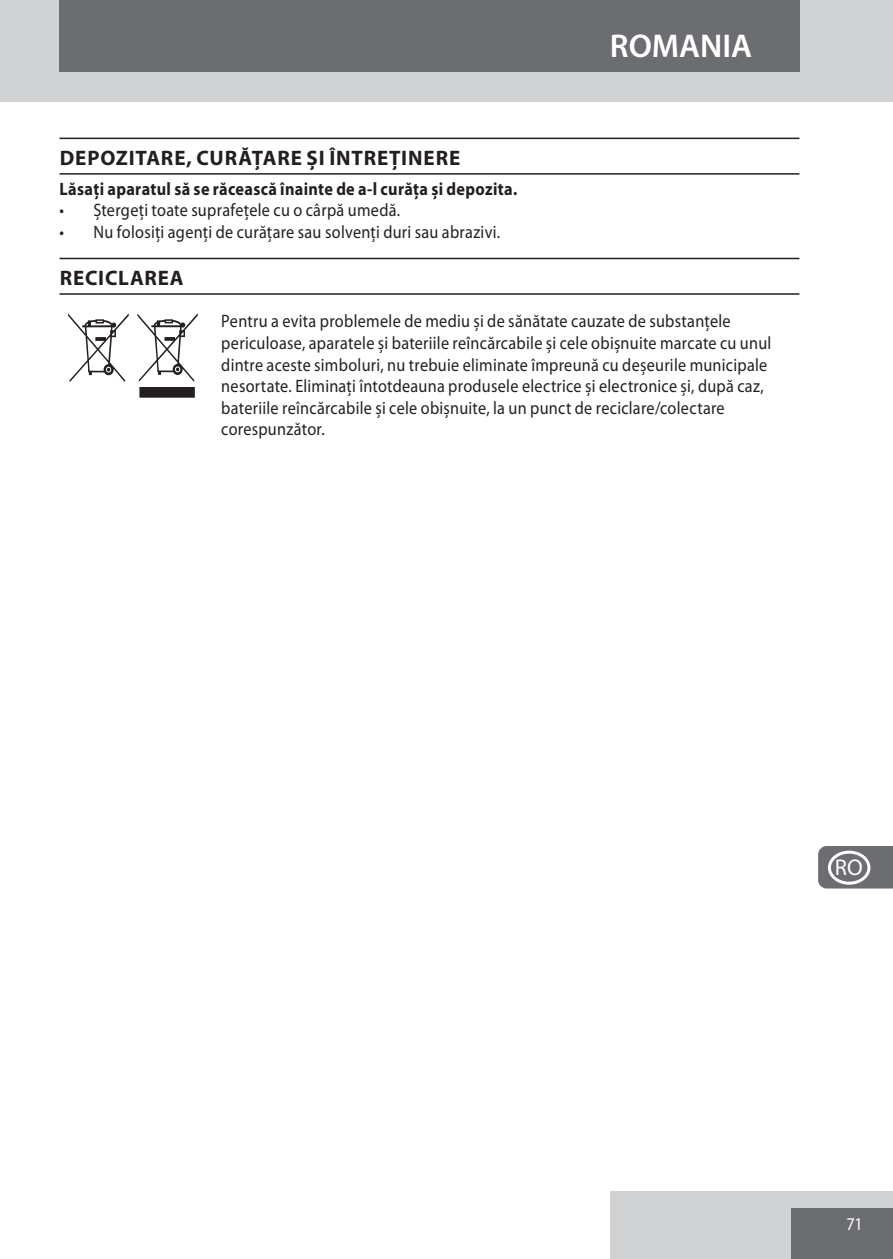
<style>
.page{position:relative;width:893px;height:1259px;background:#fff}
.page>*{position:absolute;margin:0;border:0;box-sizing:border-box;transform-origin:0 0}
.default{font:120px "Myriad Mine";color:#231f20;scale:.9 1}
.t1{font:600 33px "Myriad Pro";color:#fff}
.t2{font:22.8px "Myriad Pro";color:#fff}
.heading{font:700 21px "Myriad Pro";letter-spacing:.04em;color:#231f20}
.default-2{font:18px/21.6px "Myriad Pro";letter-spacing:.015em;color:#231f20;scale:.9 1}
.default-3{font:700 18px "Myriad Pro";letter-spacing:.02em;color:#231f20;scale:.9 1}
.t3{font:18px "Myriad Pro";color:#fff;scale:.9 1}
</style>
<div class="page">
<div style="left:611px;top:1191px;width:282px;height:68px;background:#d1d2d4"></div>
<div style="left:791px;top:1208px;width:102px;height:51px;background:#6c6d70"></div>
<div style="left:0;top:0;width:893px;height:102px;background:#d1d2d4"></div>
<div style="left:59px;top:0;width:740px;height:72px;background:#6c6d70"></div>
<svg style="left:818px;top:846px;width:75px;height:42px;background:#747578"></svg>
<hr style="left:60px;top:138px;width:739px;height:1px;background:#231f20">
<hr style="left:60px;top:173px;width:739px;height:2px;background:#231f20">
<hr style="left:60px;top:258px;width:739px;height:1px;background:#231f20">
<hr style="left:60px;top:293px;width:739px;height:2px;background:#231f20">
<div style="left:828px;top:128px;width:42px;height:34px;border:3px solid #fff;border-radius:50%"></div>
<div style="left:828px;top:170px;width:42px;height:34px;border:3px solid #fff;border-radius:50%"></div>
<div style="left:828px;top:213px;width:42px;height:34px;border:3px solid #fff;border-radius:50%"></div>
<div style="left:828px;top:255px;width:42px;height:34px;border:3px solid #fff;border-radius:50%"></div>
<div style="left:828px;top:298px;width:42px;height:34px;border:3px solid #fff;border-radius:50%"></div>
<div style="left:828px;top:340px;width:42px;height:34px;border:3px solid #fff;border-radius:50%"></div>
<div style="left:828px;top:383px;width:42px;height:34px;border:3px solid #fff;border-radius:50%"></div>
<div style="left:828px;top:425px;width:42px;height:34px;border:3px solid #fff;border-radius:50%"></div>
<div style="left:828px;top:468px;width:42px;height:34px;border:3px solid #fff;border-radius:50%"></div>
<div style="left:828px;top:510px;width:42px;height:34px;border:3px solid #fff;border-radius:50%"></div>
<div style="left:828px;top:553px;width:42px;height:34px;border:3px solid #fff;border-radius:50%"></div>
<div style="left:828px;top:595px;width:42px;height:34px;border:3px solid #fff;border-radius:50%"></div>
<div style="left:828px;top:638px;width:42px;height:34px;border:3px solid #fff;border-radius:50%"></div>
<div style="left:828px;top:680px;width:42px;height:34px;border:3px solid #fff;border-radius:50%"></div>
<div style="left:828px;top:723px;width:42px;height:34px;border:3px solid #fff;border-radius:50%"></div>
<div style="left:828px;top:765px;width:42px;height:34px;border:3px solid #fff;border-radius:50%"></div>
<div style="left:828px;top:808px;width:42px;height:34px;border:3px solid #fff;border-radius:50%"></div>
<div style="left:828px;top:850px;width:42px;height:34px;border:3px solid #fff;border-radius:50%"></div>
<div style="left:828px;top:893px;width:42px;height:34px;border:3px solid #fff;border-radius:50%"></div>
<div style="left:828px;top:935px;width:42px;height:34px;border:3px solid #fff;border-radius:50%"></div>
<div style="left:828px;top:978px;width:42px;height:34px;border:3px solid #fff;border-radius:50%"></div>
<div style="left:828px;top:1020px;width:42px;height:34px;border:3px solid #fff;border-radius:50%"></div>
<div style="left:828px;top:1063px;width:42px;height:34px;border:3px solid #fff;border-radius:50%"></div>
<div style="left:828px;top:1106px;width:42px;height:34px;border:3px solid #fff;border-radius:50%"></div>
<div style="left:828px;top:1148px;width:42px;height:34px;border:3px solid #fff;border-radius:50%"></div>
<p class="t1" style="left:610px;top:25px;width:144px">ROMANIA</p>
<p class="heading" style="left:60px;top:144px;width:402px">DEPOZITARE, CURĂȚARE ȘI ÎNTREȚINERE</p>
<p class="default-3" style="left:60px;top:177px;width:510px">Lăsați aparatul să se răcească înainte de a-l curăța și depozita.</p>
<p class="default-2" style="left:60px;top:199px;width:380px">• Ștergeți toate suprafețele cu o cârpă umedă.</p>
<p class="default-2" style="left:60px;top:221px;width:491px">• Nu folosiți agenți de curățare sau solvenți duri sau abrazivi.</p>
<p class="heading" style="left:60px;top:264px;width:125px">RECICLAREA</p>
<p class="default" style="left:68px;top:297px;width:151px">W</p>
<p class="default-2" style="left:221px;top:310px;width:613px">Pentru a evita problemele de mediu și de sănătate cauzate de substanțele periculoase, aparatele și bateriile reîncărcabile și cele obișnuite marcate cu unul dintre aceste simboluri, nu trebuie eliminate împreună cu deșeurile municipale nesortate. Eliminați întotdeauna produsele electrice și electronice și, după caz, bateriile reîncărcabile și cele obișnuite, la un punct de reciclare/colectare corespunzător.</p>
<p class="t2" style="left:835px;top:853px;width:30px">RO</p>
<p class="t3" style="left:846px;top:1212px;width:20px">71</p>
</div>
